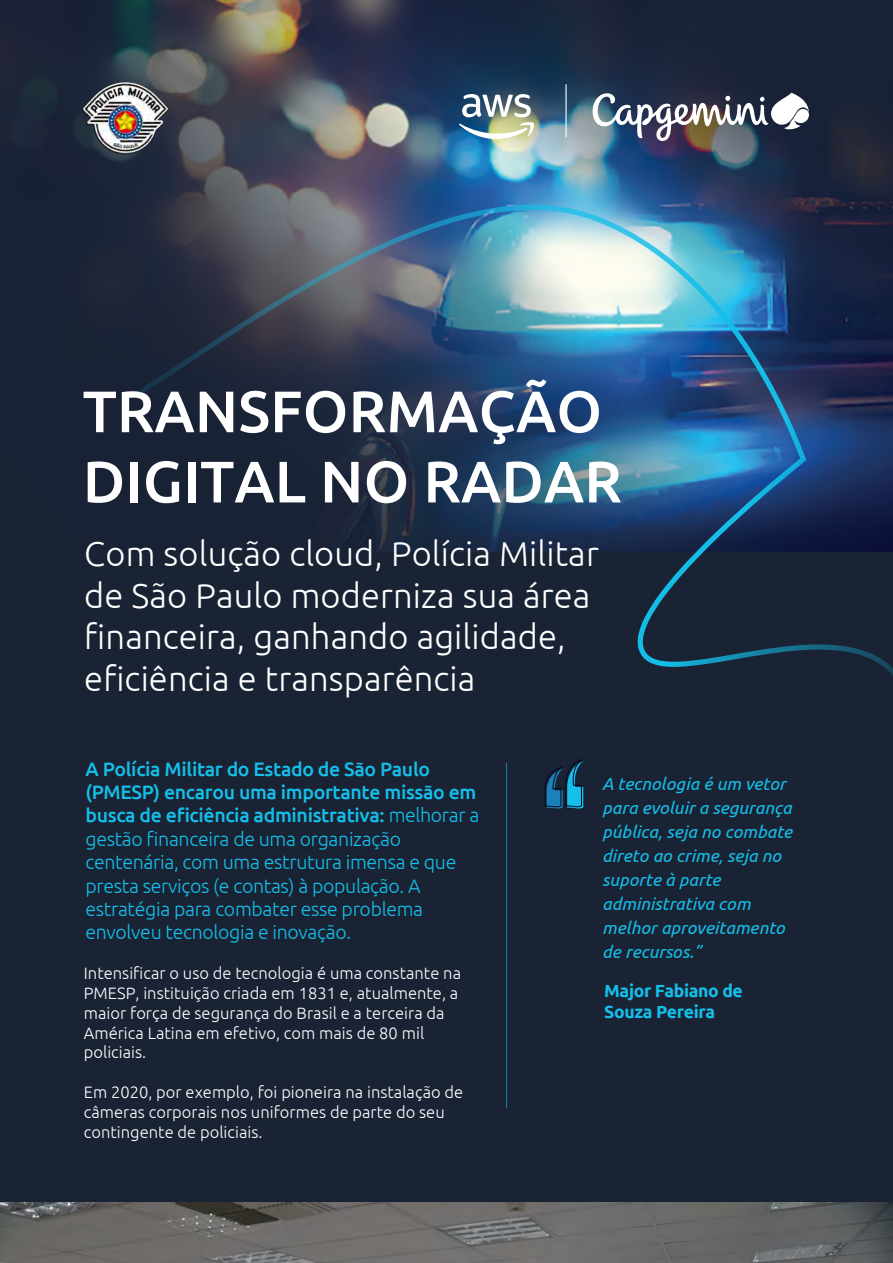
<style>
.page{position:relative;width:893px;height:1263px;background:#192334}
.page>*{position:absolute;margin:0;border:0;box-sizing:border-box;transform-origin:0 0}
.t1{font:500 58.5px/70.2px "Ubuntu";letter-spacing:.005em;color:#fff}
.t2{font:300 34.5px/41.4px "Ubuntu";letter-spacing:.005em;color:#fff}
.t3{font:300 19.5px/23.4px "Ubuntu";letter-spacing:-.015em;color:#14bfe9}
.t4{font:italic 17.55px/24px "Ubuntu";letter-spacing:.005em;color:#14bfe9}
.t5{font:700 17.55px/21px "Ubuntu";letter-spacing:-.02em;color:#14bfe9}
.t6{font:300 16.5px/19.8px "Ubuntu";color:#fff}
.s1{font-weight:500}
</style>
<div class="page">
<img style="left:0;top:1203px;width:893px;height:60px">
<img style="left:0;top:0;width:893px;height:205px">
<svg style="left:544px;top:759px;width:40px;height:50px"></svg>
<hr style="left:506px;top:763px;width:1px;height:345px;background:#1a81b9">
<img style="left:138px;top:205px;width:755px;height:470px">
<img style="left:81px;top:79px;width:89px;height:78px">
<img style="left:593px;top:93px;width:216px;height:48px">
<svg style="left:459px;top:94px;width:76px;height:45px;background:#91a4a5"></svg>
<hr style="left:565px;top:85px;width:2px;height:52px;background:#fff">
<h1 class="t1" style="left:83px;top:374px;width:540px">TRANSFORMAÇÃO<br>DIGITAL NO RADAR</h1>
<h2 class="t2" style="left:84px;top:533px;width:516px">Com solução cloud, Polícia Militar de São Paulo moderniza sua área financeira, ganhando agilidade, eficiência e transparência</h2>
<p class="t3" style="left:85px;top:756px;width:395px"><span class="s1">A Polícia Militar do Estado de São Paulo (PMESP) encarou uma importante missão em busca de eficiência administrativa:</span> melhorar a gestão financeira de uma organização centenária, com uma estrutura imensa e que presta serviços (e contas) à população. A estratégia para combater esse problema envolveu tecnologia e inovação.</p>
<p class="t6" style="left:84px;top:963px;width:379px">Intensificar o uso de tecnologia é uma constante na PMESP, instituição criada em 1831 e, atualmente, a maior força de segurança do Brasil e a terceira da América Latina em efetivo, com mais de 80 mil policiais.</p>
<p class="t6" style="left:84px;top:1082px;width:381px">Em 2020, por exemplo, foi pioneira na instalação de câmeras corporais nos uniformes de parte do seu contingente de policiais.</p>
<p class="t4" style="left:602px;top:771px;width:192px">A tecnologia é um vetor para evoluir a segurança pública, seja no combate direto ao crime, seja no suporte à parte administrativa com melhor aproveitamento de recursos.”</p>
<p class="t5" style="left:604px;top:979px;width:140px">Major Fabiano de<br>Souza Pereira</p>
</div>
